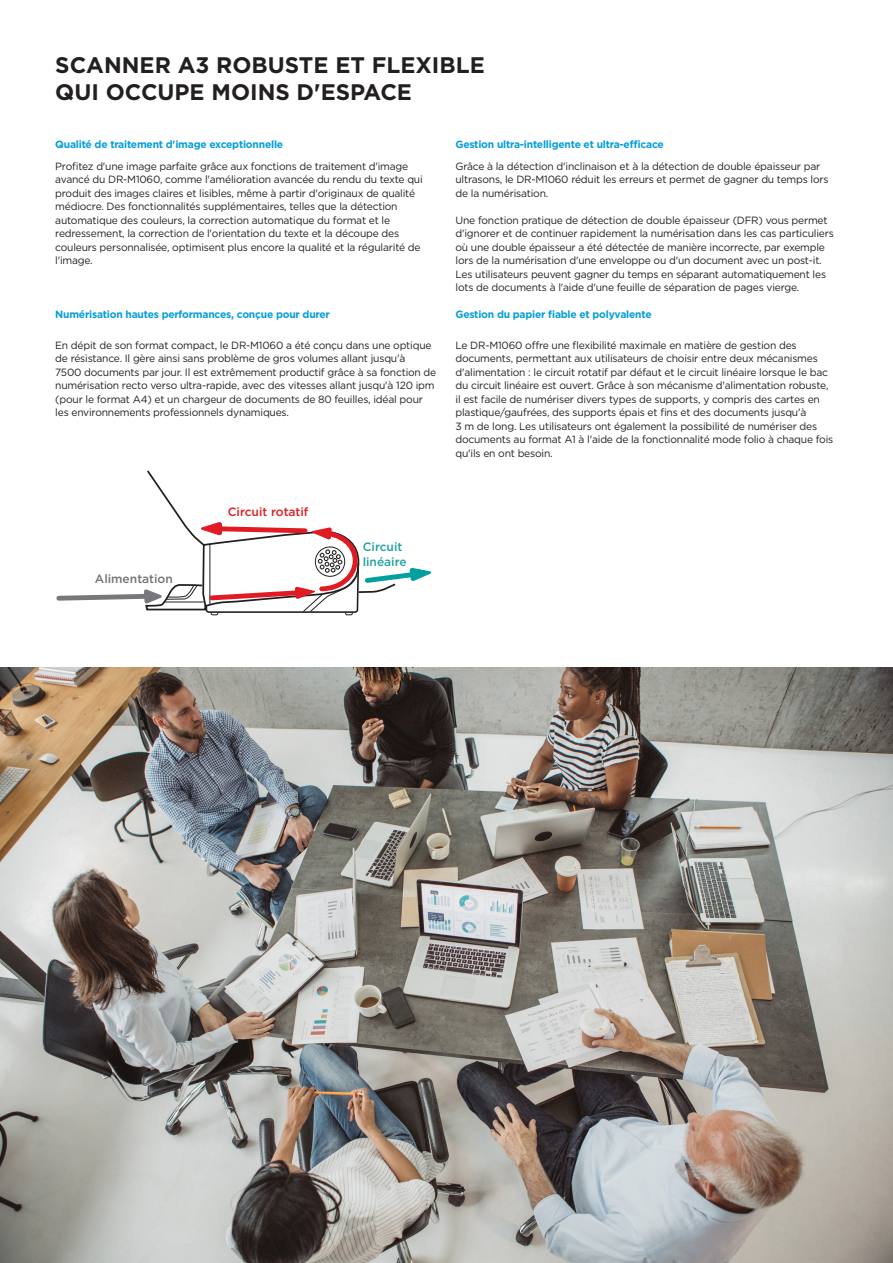
<style>
.page{position:relative;width:893px;height:1263px;background:#fff}
.page>*{position:absolute;margin:0;border:0;box-sizing:border-box;transform-origin:0 0}
.HEADER_B{font:700 22.5px/27px "Gotham";color:#231f20}
.t1{font:300 15.15px/15.1px "Denda New";color:#00a09e}
.t2{font:300 15.15px "Denda New";color:#e21a21}
.t3{font:300 15.15px "Denda New";color:#76787b}
.COVER_HEADER_SMALL{font:500 12px/15px "Gotham";color:#24a1a1}
.COVER_HEADER_SMALL-2{font:500 12px "Gotham";color:#e01e25}
.COVER_HEADER_SMALL-3{font:500 12px "Gotham";color:#727476}
.BODY_BULLETS{font:10.5px/13.5px "Gotham";letter-spacing:-.02em;color:#231f20}
.SUBHEAD{font:10.5px/13.5px "Gotham";letter-spacing:-.02em;color:#231f20}
.SUBHEAD-2{font:700 10.5px "Gotham";letter-spacing:-.02em;color:#069edb}
.BODY_BULLETS-2{font:700 10.5px "Gotham";letter-spacing:-.02em;color:#069edb}
</style>
<div class="page">
<img style="left:0;top:668px;width:893px;height:595px">
<svg style="left:56px;top:470px;width:375px;height:146px"></svg>
<div style="left:85px;top:568px;width:60px;height:22px;background:#fff"></div>
<div style="left:228px;top:500px;width:85px;height:20px;background:#fff"></div>
<div style="left:361px;top:538px;width:48px;height:30px;background:#fff"></div>
<div style="left:385px;top:541px;width:33px;height:14px;background:#fff"></div>
<p class="HEADER_B" style="left:55px;top:52px;width:431px">SCANNER A3 ROBUSTE ET FLEXIBLE<br>QUI OCCUPE MOINS D'ESPACE</p>
<p class="SUBHEAD-2" style="left:55px;top:137px;width:229px">Qualité de traitement d'image exceptionnelle</p>
<p class="SUBHEAD" style="left:55px;top:159px;width:369px">Profitez d'une image parfaite grâce aux fonctions de traitement d'image avancé du DR-M1060, comme l'amélioration avancée du rendu du texte qui produit des images claires et lisibles, même à partir d'originaux de qualité médiocre. Des fonctionnalités supplémentaires, telles que la détection automatique des couleurs, la correction automatique du format et le redressement, la correction de l'orientation du texte et la découpe des couleurs personnalisée, optimisent plus encore la qualité et la régularité de l'image.</p>
<p class="BODY_BULLETS-2" style="left:455px;top:137px;width:210px">Gestion ultra-intelligente et ultra-efficace</p>
<p class="BODY_BULLETS" style="left:455px;top:159px;width:375px">Grâce à la détection d'inclinaison et à la détection de double épaisseur par ultrasons, le DR-M1060 réduit les erreurs et permet de gagner du temps lors de la numérisation.</p>
<p class="BODY_BULLETS" style="left:455px;top:213px;width:380px">Une fonction pratique de détection de double épaisseur (DFR) vous permet d'ignorer et de continuer rapidement la numérisation dans les cas particuliers où une double épaisseur a été détectée de manière incorrecte, par exemple lors de la numérisation d'une enveloppe ou d'un document avec un post-it.<br>Les utilisateurs peuvent gagner du temps en séparant automatiquement les lots de documents à l'aide d'une feuille de séparation de pages vierge.</p>
<p class="BODY_BULLETS-2" style="left:455px;top:307px;width:198px">Gestion du papier fiable et polyvalente</p>
<p class="BODY_BULLETS" style="left:455px;top:338px;width:379px">Le DR-M1060 offre une flexibilité maximale en matière de gestion des documents, permettant aux utilisateurs de choisir entre deux mécanismes d'alimentation : le circuit rotatif par défaut et le circuit linéaire lorsque le bac du circuit linéaire est ouvert. Grâce à son mécanisme d'alimentation robuste, il est facile de numériser divers types de supports, y compris des cartes en plastique/gaufrées, des supports épais et fins et des documents jusqu'à<br>3 m de long. Les utilisateurs ont également la possibilité de numériser des documents au format A1 à l'aide de la fonctionnalité mode folio à chaque fois qu'ils en ont besoin.</p>
<p class="SUBHEAD-2" style="left:55px;top:307px;width:276px">Numérisation hautes performances, conçue pour durer</p>
<p class="BODY_BULLETS" style="left:55px;top:338px;width:383px">En dépit de son format compact, le DR-M1060 a été conçu dans une optique de résistance. Il gère ainsi sans problème de gros volumes allant jusqu'à<br>7500 documents par jour. Il est extrêmement productif grâce à sa fonction de numérisation recto verso ultra-rapide, avec des vitesses allant jusqu'à 120 ipm (pour le format A4) et un chargeur de documents de 80 feuilles, idéal pour les environnements professionnels dynamiques.</p>
<p class="t3" style="left:95px;top:571px;width:50px">Feeding</p>
<p class="COVER_HEADER_SMALL-3" style="left:95px;top:571px;width:80px">Alimentation</p>
<p class="t2" style="left:228px;top:504px;width:74px">U-Turn Path</p>
<p class="COVER_HEADER_SMALL-2" style="left:228px;top:504px;width:82px">Circuit rotatif</p>
<p class="t1" style="left:364px;top:540px;width:48px">Straight<br>Path</p>
<p class="COVER_HEADER_SMALL" style="left:363px;top:539px;width:46px">Circuit linéaire</p>
</div>
